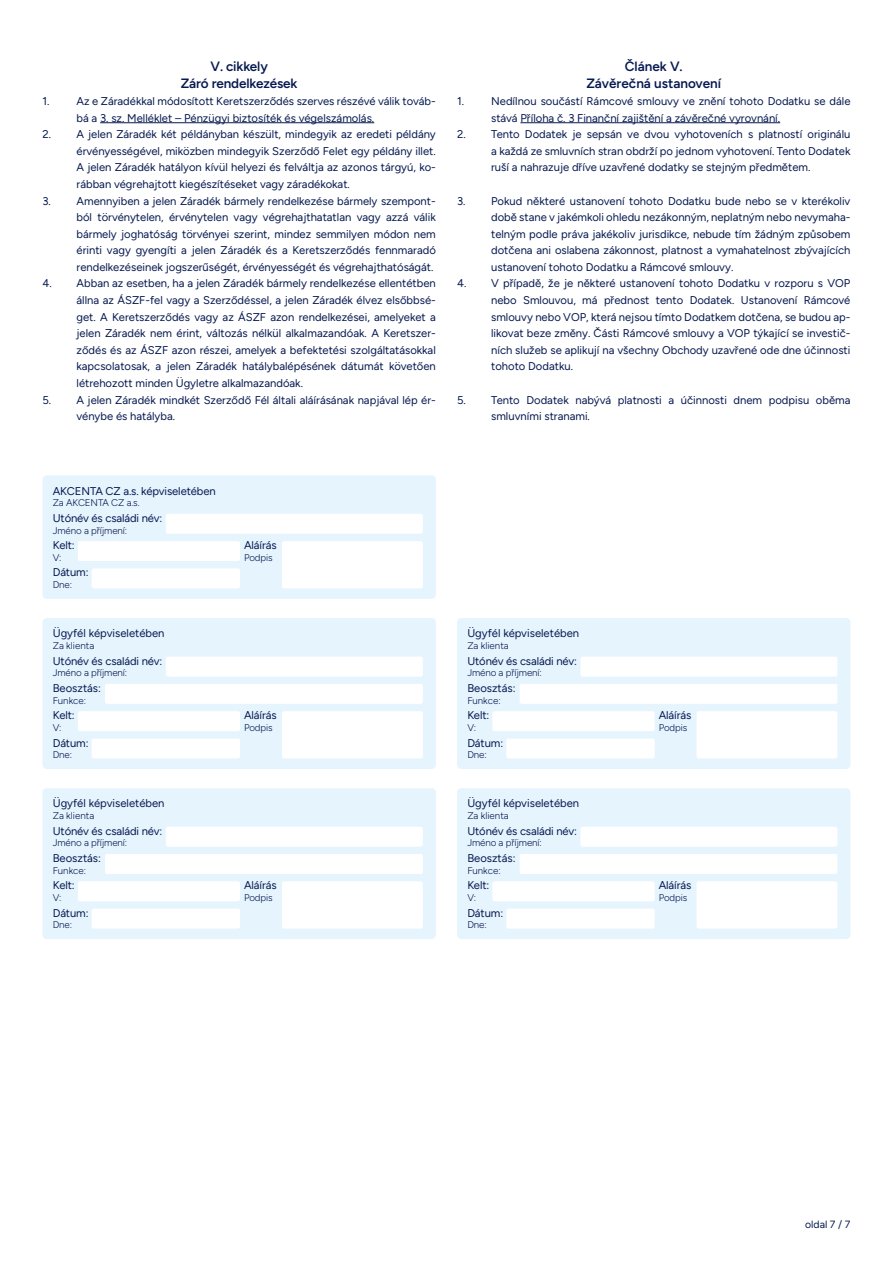
<style>
.page{position:relative;width:893px;height:1263px;background:#fff}
.page>*{position:absolute;margin:0;border:0;box-sizing:border-box;transform-origin:0 0}
.t1{font:600 13.5px/16.2px "Figtree";letter-spacing:-.01em;color:#061950;text-align:center}
.t2{font:11.25px/16.6px "Figtree";color:#061950;text-align:justify}
.t3{font:10.5px "Figtree";color:#061950}
.t4{font:300 9.75px "Figtree";letter-spacing:-.01em;color:#061950}
</style>
<div class="page">
<hr style="left:520px;top:122px;width:260px;height:1px;background:#061950">
<hr style="left:100px;top:122px;width:274px;height:1px;background:#061950">
<div style="left:43px;top:475px;width:393px;height:124px;background:#e6f4fe;border-radius:4px"></div>
<div style="left:43px;top:618px;width:393px;height:151px;background:#e6f4fe;border-radius:4px"></div>
<div style="left:457px;top:618px;width:393px;height:151px;background:#e6f4fe;border-radius:4px"></div>
<div style="left:43px;top:788px;width:393px;height:151px;background:#e6f4fe;border-radius:4px"></div>
<div style="left:457px;top:788px;width:393px;height:151px;background:#e6f4fe;border-radius:4px"></div>
<div style="left:166px;top:514px;width:257px;height:20px;background:#fff;border-radius:2px"></div>
<div style="left:105px;top:684px;width:318px;height:20px;background:#fff;border-radius:2px"></div>
<div style="left:520px;top:684px;width:317px;height:20px;background:#fff;border-radius:2px"></div>
<div style="left:105px;top:854px;width:318px;height:20px;background:#fff;border-radius:2px"></div>
<div style="left:520px;top:854px;width:317px;height:20px;background:#fff;border-radius:2px"></div>
<div style="left:166px;top:657px;width:257px;height:19px;background:#fff;border-radius:2px"></div>
<div style="left:580px;top:657px;width:257px;height:19px;background:#fff;border-radius:2px"></div>
<div style="left:166px;top:827px;width:257px;height:20px;background:#fff;border-radius:2px"></div>
<div style="left:580px;top:827px;width:257px;height:20px;background:#fff;border-radius:2px"></div>
<div style="left:78px;top:541px;width:162px;height:20px;background:#fff;border-radius:2px"></div>
<div style="left:78px;top:711px;width:162px;height:20px;background:#fff;border-radius:2px"></div>
<div style="left:492px;top:711px;width:163px;height:20px;background:#fff;border-radius:2px"></div>
<div style="left:78px;top:881px;width:162px;height:20px;background:#fff;border-radius:2px"></div>
<div style="left:492px;top:881px;width:163px;height:20px;background:#fff;border-radius:2px"></div>
<div style="left:92px;top:568px;width:148px;height:20px;background:#fff;border-radius:2px"></div>
<div style="left:92px;top:738px;width:148px;height:20px;background:#fff;border-radius:2px"></div>
<div style="left:506px;top:738px;width:149px;height:20px;background:#fff;border-radius:2px"></div>
<div style="left:92px;top:908px;width:148px;height:20px;background:#fff;border-radius:2px"></div>
<div style="left:506px;top:908px;width:149px;height:20px;background:#fff;border-radius:2px"></div>
<div style="left:282px;top:541px;width:141px;height:47px;background:#fff;border-radius:2px"></div>
<div style="left:282px;top:711px;width:141px;height:47px;background:#fff;border-radius:2px"></div>
<div style="left:696px;top:711px;width:141px;height:47px;background:#fff;border-radius:2px"></div>
<div style="left:282px;top:881px;width:141px;height:47px;background:#fff;border-radius:2px"></div>
<div style="left:696px;top:881px;width:141px;height:47px;background:#fff;border-radius:2px"></div>
<p class="t1" style="left:181px;top:59px;width:118px">V. cikkely<br>Záró rendelkezések</p>
<p class="t2" style="left:43px;top:93px;width:8px">1.</p>
<p class="t2" style="left:77px;top:93px;width:361px">Az e Záradékkal módosított Keretszerződés szerves részévé válik továb&shy;bá a 3. sz. Melléklet – Pénzügyi biztosíték és végelszámolás.</p>
<p class="t2" style="left:77px;top:126px;width:361px;text-indent:-34px">2. A jelen Záradék két példányban készült, mindegyik az eredeti példány érvényességével, miközben mindegyik Szerződő Felet egy példány illet.<br>A jelen Záradék hatályon kívül helyezi és felváltja az azonos tárgyú, ko&shy;rábban végrehajtott kiegészítéseket vagy záradékokat.</p>
<p class="t2" style="left:77px;top:192px;width:361px;text-indent:-34px">3. Amennyiben a jelen Záradék bármely rendelkezése bármely szempont&shy;ból törvénytelen, érvénytelen vagy végrehajthatatlan vagy azzá válik bármely joghatóság törvényei szerint, mindez semmilyen módon nem érinti vagy gyengíti a jelen Záradék és a Keretszerződés fennmaradó rendelkezéseinek jogszerűségét, érvényességét és végrehajthatóságát.</p>
<p class="t2" style="left:77px;top:275px;width:361px;text-indent:-34px">4. Abban az esetben, ha a jelen Záradék bármely rendelkezése ellentétben állna az ÁSZF-fel vagy a Szerződéssel, a jelen Záradék élvez elsőbbsé&shy;get. A Keretszerződés vagy az ÁSZF azon rendelkezései, amelyeket a jelen Záradék nem érint, változás nélkül alkalmazandóak. A Keretszer&shy;ződés és az ÁSZF azon részei, amelyek a befektetési szolgáltatásokkal kapcsolatosak, a jelen Záradék hatálybalépésének dátumát követően létrehozott minden Ügyletre alkalmazandóak.</p>
<p class="t2" style="left:77px;top:391px;width:361px;text-indent:-34px">5. A jelen Záradék mindkét Szerződő Fél általi aláírásának napjával lép ér&shy;vénybe és hatályba.</p>
<p class="t1" style="left:586px;top:59px;width:136px">Článek V.<br>Závěrečná ustanovení</p>
<p class="t2" style="left:457px;top:93px;width:8px">1.</p>
<p class="t2" style="left:491px;top:93px;width:361px">Nedílnou součástí Rámcové smlouvy ve znění tohoto Dodatku se dále stává Příloha č. 3 Finanční zajištění a závěrečné vyrovnání.</p>
<p class="t2" style="left:491px;top:126px;width:361px;text-indent:-34px">2. Tento Dodatek je sepsán ve dvou vyhotoveních s platností originálu a každá ze smluvních stran obdrží po jednom vyhotovení. Tento Dodatek ruší a nahrazuje dříve uzavřené dodatky se stejným předmětem.</p>
<p class="t2" style="left:491px;top:192px;width:361px;text-indent:-34px">3. Pokud některé ustanovení tohoto Dodatku bude nebo se v kterékoliv době stane v jakémkoli ohledu nezákonným, neplatným nebo nevymaha&shy;telným podle práva jakékoliv jurisdikce, nebude tím žádným způsobem dotčena ani oslabena zákonnost, platnost a vymahatelnost zbývajících ustanovení tohoto Dodatku a Rámcové smlouvy.</p>
<p class="t2" style="left:491px;top:275px;width:361px;text-indent:-34px">4. V případě, že je některé ustanovení tohoto Dodatku v rozporu s VOP nebo Smlouvou, má přednost tento Dodatek. Ustanovení Rámcové smlouvy nebo VOP, která nejsou tímto Dodatkem dotčena, se budou ap&shy;likovat beze změny. Části Rámcové smlouvy a VOP týkající se investič&shy;ních služeb se aplikují na všechny Obchody uzavřené ode dne účinnosti tohoto Dodatku.</p>
<p class="t2" style="left:491px;top:391px;width:361px;text-indent:-34px">5. Tento Dodatek nabývá platnosti a účinnosti dnem podpisu oběma smluvními stranami.</p>
<p class="t2" style="left:53px;top:482px;width:164px">AKCENTA CZ a.s. képviseletében</p>
<p class="t4" style="left:53px;top:497px;width:88px">Za AKCENTA CZ a.s.</p>
<p class="t2" style="left:53px;top:510px;width:111px">Utónév és családi név:</p>
<p class="t4" style="left:53px;top:525px;width:76px">Jméno a příjmení:</p>
<p class="t2" style="left:53px;top:537px;width:24px">Kelt:</p>
<p class="t2" style="left:244px;top:537px;width:34px">Aláírás</p>
<p class="t4" style="left:53px;top:552px;width:10px">V:</p>
<p class="t4" style="left:244px;top:552px;width:30px">Podpis</p>
<p class="t2" style="left:53px;top:564px;width:37px">Dátum:</p>
<p class="t4" style="left:53px;top:579px;width:21px">Dne:</p>
<p class="t2" style="left:53px;top:625px;width:113px">Ügyfél képviseletében</p>
<p class="t4" style="left:53px;top:640px;width:43px">Za klienta</p>
<p class="t2" style="left:53px;top:652px;width:111px">Utónév és családi név:</p>
<p class="t4" style="left:53px;top:667px;width:76px">Jméno a příjmení:</p>
<p class="t2" style="left:53px;top:680px;width:50px">Beosztás:</p>
<p class="t4" style="left:53px;top:695px;width:35px">Funkce:</p>
<p class="t2" style="left:53px;top:707px;width:24px">Kelt:</p>
<p class="t2" style="left:244px;top:707px;width:34px">Aláírás</p>
<p class="t4" style="left:53px;top:722px;width:10px">V:</p>
<p class="t4" style="left:244px;top:722px;width:30px">Podpis</p>
<p class="t2" style="left:53px;top:734px;width:37px">Dátum:</p>
<p class="t4" style="left:53px;top:749px;width:21px">Dne:</p>
<p class="t2" style="left:53px;top:795px;width:113px">Ügyfél képviseletében</p>
<p class="t4" style="left:53px;top:810px;width:43px">Za klienta</p>
<p class="t2" style="left:53px;top:822px;width:111px">Utónév és családi név:</p>
<p class="t4" style="left:53px;top:837px;width:76px">Jméno a příjmení:</p>
<p class="t2" style="left:53px;top:850px;width:50px">Beosztás:</p>
<p class="t4" style="left:53px;top:865px;width:35px">Funkce:</p>
<p class="t2" style="left:53px;top:877px;width:24px">Kelt:</p>
<p class="t2" style="left:244px;top:877px;width:34px">Aláírás</p>
<p class="t4" style="left:53px;top:892px;width:10px">V:</p>
<p class="t4" style="left:244px;top:892px;width:30px">Podpis</p>
<p class="t2" style="left:53px;top:904px;width:37px">Dátum:</p>
<p class="t4" style="left:53px;top:919px;width:21px">Dne:</p>
<p class="t2" style="left:467px;top:625px;width:113px">Ügyfél képviseletében</p>
<p class="t4" style="left:467px;top:640px;width:43px">Za klienta</p>
<p class="t2" style="left:467px;top:652px;width:111px">Utónév és családi név:</p>
<p class="t4" style="left:467px;top:667px;width:76px">Jméno a příjmení:</p>
<p class="t2" style="left:467px;top:680px;width:50px">Beosztás:</p>
<p class="t4" style="left:467px;top:695px;width:35px">Funkce:</p>
<p class="t2" style="left:467px;top:707px;width:24px">Kelt:</p>
<p class="t2" style="left:659px;top:707px;width:34px">Aláírás</p>
<p class="t4" style="left:467px;top:722px;width:10px">V:</p>
<p class="t4" style="left:659px;top:722px;width:30px">Podpis</p>
<p class="t2" style="left:467px;top:734px;width:37px">Dátum:</p>
<p class="t4" style="left:467px;top:749px;width:21px">Dne:</p>
<p class="t2" style="left:467px;top:795px;width:113px">Ügyfél képviseletében</p>
<p class="t4" style="left:467px;top:810px;width:43px">Za klienta</p>
<p class="t2" style="left:467px;top:822px;width:111px">Utónév és családi név:</p>
<p class="t4" style="left:467px;top:837px;width:76px">Jméno a příjmení:</p>
<p class="t2" style="left:467px;top:850px;width:50px">Beosztás:</p>
<p class="t4" style="left:467px;top:865px;width:35px">Funkce:</p>
<p class="t2" style="left:467px;top:877px;width:24px">Kelt:</p>
<p class="t2" style="left:659px;top:877px;width:34px">Aláírás</p>
<p class="t4" style="left:467px;top:892px;width:10px">V:</p>
<p class="t4" style="left:659px;top:892px;width:30px">Podpis</p>
<p class="t2" style="left:467px;top:904px;width:37px">Dátum:</p>
<p class="t4" style="left:467px;top:919px;width:21px">Dne:</p>
<p class="t3" style="left:805px;top:1218px;width:47px">oldal 7 / 7</p>
</div>
